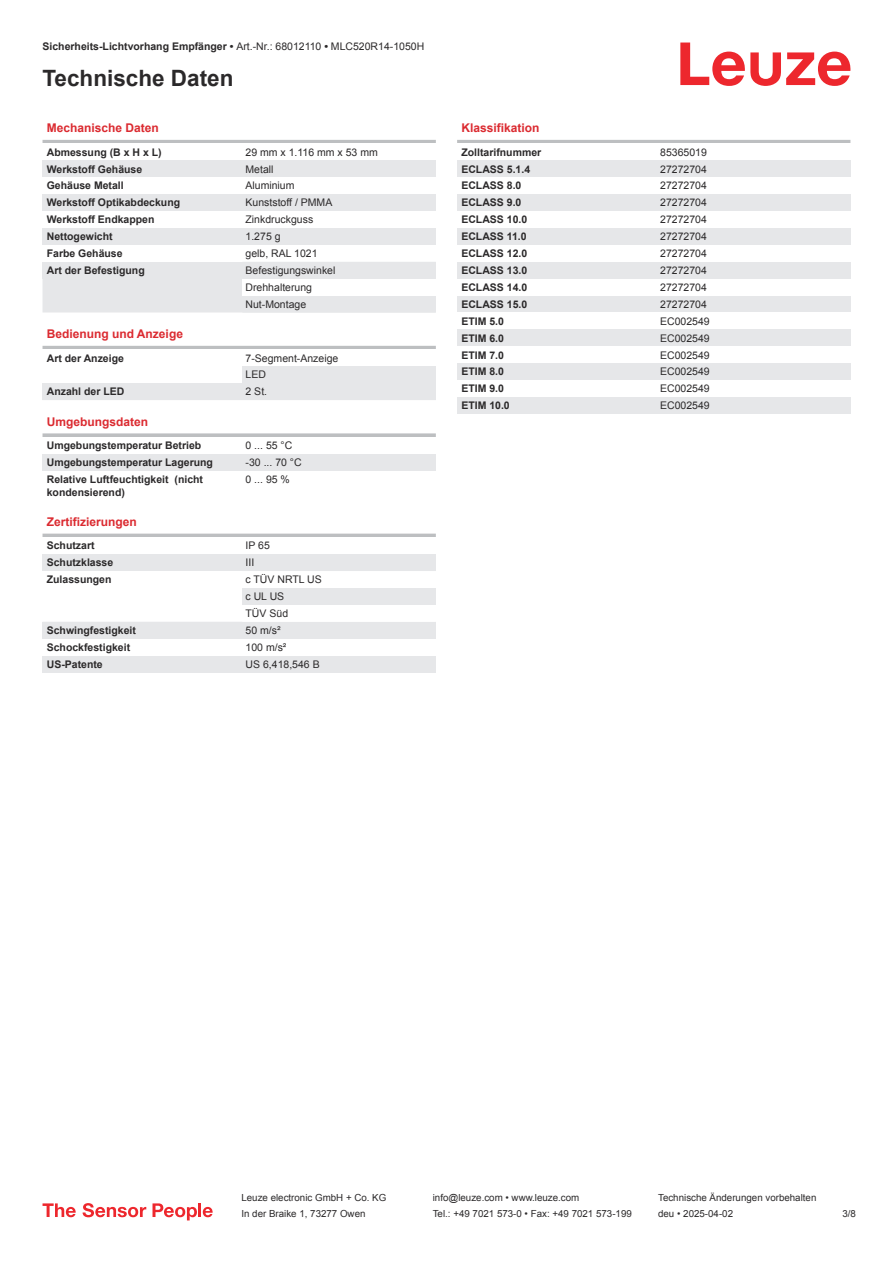
<style>
.page{position:relative;width:893px;height:1263px;background:#fff}
.page>*{position:absolute;margin:0;border:0;box-sizing:border-box;transform-origin:0 0}
.t1{font:700 22.5px "Arial";color:#2b292a}
.t2{font:700 12px "Arial";color:#db2a30}
.t3{font:700 10.5px/12.6px "Arial";color:#2b292a}
.t4{font:10.5px/17px "Arial";color:#2b292a}
.t5{font:9.75px "Arial";color:#2b292a}
.s1{font-weight:400}
</style>
<div class="page">
<svg style="left:680px;top:43px;width:170px;height:43px"></svg>
<div style="left:43px;top:279px;width:393px;height:34px;background:#e6e7e9"></div>
<hr style="left:43px;top:140px;width:393px;height:3px;background:#bdbfc1">
<div style="left:43px;top:160px;width:199px;height:17px;background:#e6e7e9"></div>
<div style="left:242px;top:160px;width:194px;height:17px;background:#e6e7e9"></div>
<div style="left:43px;top:194px;width:199px;height:17px;background:#e6e7e9"></div>
<div style="left:242px;top:194px;width:194px;height:17px;background:#e6e7e9"></div>
<div style="left:43px;top:228px;width:199px;height:17px;background:#e6e7e9"></div>
<div style="left:242px;top:228px;width:194px;height:17px;background:#e6e7e9"></div>
<div style="left:43px;top:262px;width:199px;height:17px;background:#e6e7e9"></div>
<div style="left:242px;top:262px;width:194px;height:50px;background:#e6e7e9"></div>
<div style="left:242px;top:279px;width:194px;height:17px;background:#fff"></div>
<hr style="left:43px;top:346px;width:393px;height:3px;background:#bdbfc1">
<div style="left:242px;top:366px;width:194px;height:17px;background:#e6e7e9"></div>
<div style="left:43px;top:383px;width:199px;height:17px;background:#e6e7e9"></div>
<div style="left:242px;top:383px;width:194px;height:17px;background:#e6e7e9"></div>
<svg style="left:43px;top:433px;width:393px;height:4px;background:#c3c5c7"></svg>
<div style="left:43px;top:454px;width:199px;height:17px;background:#e6e7e9"></div>
<div style="left:242px;top:454px;width:194px;height:17px;background:#e6e7e9"></div>
<hr style="left:43px;top:534px;width:393px;height:3px;background:#bdbfc1">
<div style="left:43px;top:554px;width:199px;height:17px;background:#e6e7e9"></div>
<div style="left:242px;top:554px;width:194px;height:17px;background:#e6e7e9"></div>
<div style="left:242px;top:588px;width:194px;height:17px;background:#e6e7e9"></div>
<div style="left:43px;top:622px;width:199px;height:17px;background:#e6e7e9"></div>
<div style="left:242px;top:622px;width:194px;height:17px;background:#e6e7e9"></div>
<div style="left:43px;top:655px;width:199px;height:17px;background:#e6e7e9"></div>
<div style="left:242px;top:655px;width:194px;height:17px;background:#e6e7e9"></div>
<hr style="left:457px;top:140px;width:393px;height:3px;background:#bdbfc1">
<div style="left:457px;top:160px;width:200px;height:17px;background:#e6e7e9"></div>
<div style="left:657px;top:160px;width:193px;height:17px;background:#e6e7e9"></div>
<div style="left:457px;top:194px;width:200px;height:17px;background:#e6e7e9"></div>
<div style="left:657px;top:194px;width:193px;height:17px;background:#e6e7e9"></div>
<div style="left:457px;top:228px;width:200px;height:17px;background:#e6e7e9"></div>
<div style="left:657px;top:228px;width:193px;height:17px;background:#e6e7e9"></div>
<div style="left:457px;top:262px;width:200px;height:17px;background:#e6e7e9"></div>
<div style="left:657px;top:262px;width:193px;height:17px;background:#e6e7e9"></div>
<div style="left:457px;top:296px;width:200px;height:16px;background:#e6e7e9"></div>
<div style="left:657px;top:296px;width:193px;height:16px;background:#e6e7e9"></div>
<div style="left:457px;top:329px;width:200px;height:17px;background:#e6e7e9"></div>
<div style="left:657px;top:329px;width:193px;height:17px;background:#e6e7e9"></div>
<div style="left:457px;top:363px;width:200px;height:17px;background:#e6e7e9"></div>
<div style="left:657px;top:363px;width:193px;height:17px;background:#e6e7e9"></div>
<div style="left:457px;top:397px;width:200px;height:17px;background:#e6e7e9"></div>
<div style="left:657px;top:397px;width:193px;height:17px;background:#e6e7e9"></div>
<svg style="left:43px;top:1203px;width:33px;height:14px"></svg>
<svg style="left:83px;top:1203px;width:63px;height:14px"></svg>
<svg style="left:153px;top:1203px;width:44px;height:17px"></svg>
<hr style="left:198px;top:1203px;width:3px;height:14px;background:#ed272d">
<svg style="left:203px;top:1207px;width:10px;height:10px"></svg>
<p class="t3" style="left:43px;top:41px;width:383px">Sicherheits-Lichtvorhang Empfänger • <span class="s1">Art.-Nr.: 68012110</span> • <span class="s1">MLC520R14-1050H</span></p>
<h1 class="t1" style="left:43px;top:70px;width:192px">Technische Daten</h1>
<p class="t2" style="left:47px;top:123px;width:114px">Mechanische Daten</p>
<p class="t3" style="left:47px;top:147px;width:116px">Abmessung (B x H x L)</p>
<p class="t4" style="left:246px;top:144px;width:134px">29 mm x 1.116 mm x 53 mm</p>
<p class="t3" style="left:47px;top:164px;width:97px">Werkstoff Gehäuse</p>
<p class="t4" style="left:246px;top:161px;width:30px">Metall</p>
<p class="t3" style="left:47px;top:180px;width:79px">Gehäuse Metall</p>
<p class="t4" style="left:246px;top:178px;width:51px">Aluminium</p>
<p class="t3" style="left:47px;top:197px;width:135px">Werkstoff Optikabdeckung</p>
<p class="t4" style="left:246px;top:195px;width:88px">Kunststoff / PMMA</p>
<p class="t3" style="left:47px;top:214px;width:109px">Werkstoff Endkappen</p>
<p class="t4" style="left:246px;top:212px;width:69px">Zinkdruckguss</p>
<p class="t3" style="left:47px;top:231px;width:67px">Nettogewicht</p>
<p class="t4" style="left:246px;top:229px;width:37px">1.275 g</p>
<p class="t3" style="left:47px;top:248px;width:77px">Farbe Gehäuse</p>
<p class="t4" style="left:246px;top:246px;width:73px">gelb, RAL 1021</p>
<p class="t3" style="left:47px;top:265px;width:100px">Art der Befestigung</p>
<p class="t4" style="left:246px;top:263px;width:91px">Befestigungswinkel<br>Drehhalterung<br>Nut-Montage</p>
<p class="t2" style="left:47px;top:329px;width:138px">Bedienung und Anzeige</p>
<p class="t3" style="left:47px;top:353px;width:79px">Art der Anzeige</p>
<p class="t4" style="left:246px;top:350px;width:94px">7-Segment-Anzeige<br>LED</p>
<p class="t3" style="left:47px;top:386px;width:79px">Anzahl der LED</p>
<p class="t4" style="left:246px;top:384px;width:23px">2 St.</p>
<p class="t2" style="left:47px;top:417px;width:103px">Umgebungsdaten</p>
<p class="t3" style="left:47px;top:440px;width:156px">Umgebungstemperatur Betrieb</p>
<p class="t4" style="left:246px;top:438px;width:48px">0 ... 55 °C</p>
<p class="t3" style="left:47px;top:457px;width:168px">Umgebungstemperatur Lagerung</p>
<p class="t4" style="left:246px;top:455px;width:58px">-30 ... 70 °C</p>
<p class="t3" style="left:47px;top:474px;width:158px">Relative Luftfeuchtigkeit (nicht kondensierend)</p>
<p class="t4" style="left:246px;top:472px;width:46px">0 ... 95 %</p>
<p class="t2" style="left:47px;top:517px;width:92px">Zertifizierungen</p>
<p class="t3" style="left:47px;top:540px;width:49px">Schutzart</p>
<p class="t4" style="left:246px;top:538px;width:26px">IP 65</p>
<p class="t3" style="left:47px;top:557px;width:68px">Schutzklasse</p>
<p class="t4" style="left:246px;top:555px;width:10px">III</p>
<p class="t3" style="left:47px;top:574px;width:66px">Zulassungen</p>
<p class="t4" style="left:246px;top:572px;width:78px">c TÜV NRTL US c UL US<br>TÜV Süd</p>
<p class="t3" style="left:47px;top:625px;width:91px">Schwingfestigkeit</p>
<p class="t4" style="left:246px;top:623px;width:37px">50 m/s²</p>
<p class="t3" style="left:47px;top:642px;width:85px">Schockfestigkeit</p>
<p class="t4" style="left:246px;top:640px;width:42px">100 m/s²</p>
<p class="t3" style="left:47px;top:659px;width:58px">US-Patente</p>
<p class="t4" style="left:246px;top:656px;width:76px">US 6,418,546 B</p>
<p class="t2" style="left:461px;top:123px;width:80px">Klassifikation</p>
<p class="t3" style="left:461px;top:147px;width:81px">Zolltarifnummer</p>
<p class="t4" style="left:660px;top:144px;width:48px">85365019</p>
<p class="t3" style="left:461px;top:164px;width:70px">ECLASS 5.1.4</p>
<p class="t4" style="left:660px;top:161px;width:48px">27272704</p>
<p class="t3" style="left:461px;top:180px;width:62px">ECLASS 8.0</p>
<p class="t4" style="left:660px;top:178px;width:48px">27272704</p>
<p class="t3" style="left:461px;top:197px;width:62px">ECLASS 9.0</p>
<p class="t4" style="left:660px;top:195px;width:48px">27272704</p>
<p class="t3" style="left:461px;top:214px;width:67px">ECLASS 10.0</p>
<p class="t4" style="left:660px;top:212px;width:48px">27272704</p>
<p class="t3" style="left:461px;top:231px;width:67px">ECLASS 11.0</p>
<p class="t4" style="left:660px;top:229px;width:48px">27272704</p>
<p class="t3" style="left:461px;top:248px;width:67px">ECLASS 12.0</p>
<p class="t4" style="left:660px;top:246px;width:48px">27272704</p>
<p class="t3" style="left:461px;top:265px;width:67px">ECLASS 13.0</p>
<p class="t4" style="left:660px;top:263px;width:48px">27272704</p>
<p class="t3" style="left:461px;top:282px;width:67px">ECLASS 14.0</p>
<p class="t4" style="left:660px;top:280px;width:48px">27272704</p>
<p class="t3" style="left:461px;top:299px;width:67px">ECLASS 15.0</p>
<p class="t4" style="left:660px;top:297px;width:48px">27272704</p>
<p class="t3" style="left:461px;top:316px;width:44px">ETIM 5.0</p>
<p class="t4" style="left:660px;top:313px;width:51px">EC002549</p>
<p class="t3" style="left:461px;top:333px;width:44px">ETIM 6.0</p>
<p class="t4" style="left:660px;top:330px;width:51px">EC002549</p>
<p class="t3" style="left:461px;top:349px;width:44px">ETIM 7.0</p>
<p class="t4" style="left:660px;top:347px;width:51px">EC002549</p>
<p class="t3" style="left:461px;top:366px;width:44px">ETIM 8.0</p>
<p class="t4" style="left:660px;top:364px;width:51px">EC002549</p>
<p class="t3" style="left:461px;top:383px;width:44px">ETIM 9.0</p>
<p class="t4" style="left:660px;top:381px;width:51px">EC002549</p>
<p class="t3" style="left:461px;top:400px;width:50px">ETIM 10.0</p>
<p class="t4" style="left:660px;top:398px;width:51px">EC002549</p>
<p class="t5" style="left:241px;top:1194px;width:146px">Leuze electronic GmbH + Co. KG</p>
<p class="t5" style="left:433px;top:1194px;width:148px">info@leuze.com • www.leuze.com</p>
<p class="t5" style="left:658px;top:1194px;width:160px">Technische Änderungen vorbehalten</p>
<p class="t5" style="left:241px;top:1210px;width:126px">In der Braike 1, 73277 Owen</p>
<p class="t5" style="left:433px;top:1210px;width:201px">Tel.: +49 7021 573-0 • Fax: +49 7021 573-199</p>
<p class="t5" style="left:658px;top:1210px;width:76px">deu • 2025-04-02</p>
<p class="t5" style="left:842px;top:1210px;width:15px">3 /8</p>
</div>
